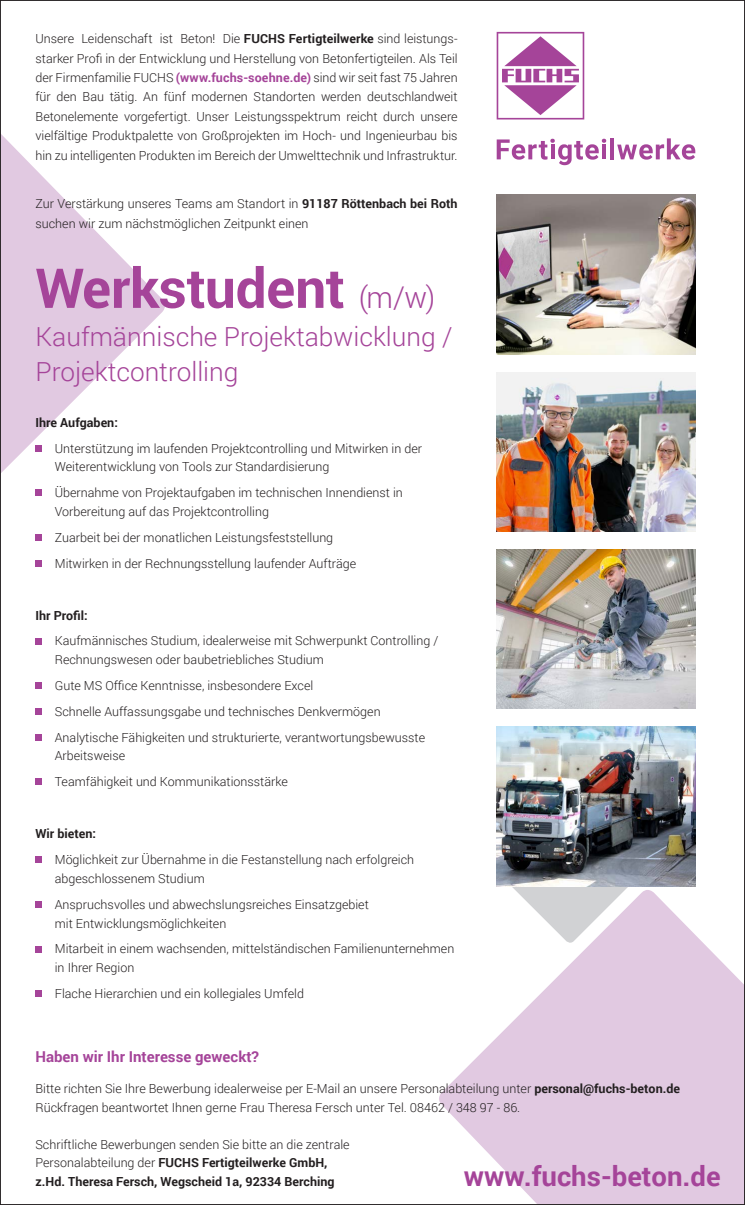
<style>
.page{position:relative;width:745px;height:1205px;background:#fff}
.page>*{position:absolute;margin:0;border:0;box-sizing:border-box;transform-origin:0 0}
.Stellentitel{font:700 55px "Roboto";letter-spacing:-.005em;color:#a54499}
.t1{font:700 27.5px "Roboto";color:#a54499}
.Bereich___Fachgebiet{font:300 26.25px/35px "Roboto";color:#a54499}
.Zwischenhead_LILA{font:700 15px "Roboto";color:#a54499}
.Aufzählung_Stelle{font:300 12.5px/18.8px "Roboto";color:#231f20}
.Zwischenhead{font:700 12.5px "Roboto";color:#231f20}
.s1{font-weight:700}
.s2{font-weight:700;color:#a54499}
.s3{font-weight:300;font-size:30px}
</style>
<div class="page">
<svg style="left:502px;top:886px;width:134px;height:4px"></svg>
<svg style="left:439px;top:890px;width:303px;height:313px;fill:#e1c9e1"></svg>
<svg style="left:2px;top:135px;width:163px;height:337px;fill:#e1c9e1"></svg>
<div style="left:35px;top:445px;width:7px;height:6px;background:#a54499"></div>
<div style="left:35px;top:489px;width:7px;height:7px;background:#a54499"></div>
<div style="left:35px;top:534px;width:7px;height:6px;background:#a54499"></div>
<div style="left:35px;top:560px;width:7px;height:6px;background:#a54499"></div>
<div style="left:35px;top:638px;width:7px;height:6px;background:#a54499"></div>
<div style="left:35px;top:682px;width:7px;height:7px;background:#a54499"></div>
<div style="left:35px;top:708px;width:7px;height:7px;background:#a54499"></div>
<div style="left:35px;top:734px;width:7px;height:6px;background:#a54499"></div>
<div style="left:35px;top:779px;width:7px;height:6px;background:#a54499"></div>
<div style="left:35px;top:857px;width:7px;height:6px;background:#a54499"></div>
<div style="left:35px;top:901px;width:7px;height:7px;background:#a54499"></div>
<div style="left:35px;top:946px;width:7px;height:6px;background:#a54499"></div>
<div style="left:35px;top:990px;width:7px;height:7px;background:#a54499"></div>
<img style="left:496px;top:195px;width:198px;height:159px">
<img style="left:496px;top:372px;width:198px;height:159px">
<img style="left:496px;top:726px;width:198px;height:160px">
<img style="left:496px;top:549px;width:198px;height:160px">
<svg style="left:496px;top:139px;width:110px;height:26px"></svg>
<hr style="left:610px;top:138px;width:4px;height:21px;background:#a54499">
<svg style="left:617px;top:138px;width:77px;height:22px"></svg>
<svg style="left:496px;top:32px;width:88px;height:87px"></svg>
<p class="Aufzählung_Stelle" style="left:35px;top:29px;width:423px;line-height:19.4px;text-align:justify">Unsere Leidenschaft ist Beton! Die <span class="s1">FUCHS Fertigteilwerke</span> sind leistungs&shy;starker Profi in der Entwicklung und Herstellung von Betonfertigteilen. Als Teil der Firmenfamilie FUCHS <span class="s2">(www.fuchs-soehne.de)</span> sind wir seit fast 75 Jahren für den Bau tätig. An fünf modernen Standorten werden deutschlandweit Betonelemente vorgefertigt. Unser Leistungsspektrum reicht durch unsere vielfältige Produktpalette von Großprojekten im Hoch- und Ingenieurbau bis hin zu intelligenten Produkten im Bereich der Umwelttechnik und Infrastruktur.</p>
<p class="Aufzählung_Stelle" style="left:35px;top:193px;width:423px;line-height:20.5px">Zur Verstärkung unseres Teams am Standort in <span class="s1">91187 Röttenbach bei Roth </span>suchen wir zum nächstmöglichen Zeitpunkt einen</p>
<p class="Stellentitel" style="left:35px;top:249px;width:401px">Werkstudent <span class="s3">(m/w)</span></p>
<p class="Bereich___Fachgebiet" style="left:35px;top:318px;width:418px">Kaufmännische Projektabwicklung /<br>Projektcontrolling</p>
<p class="Zwischenhead" style="left:35px;top:413px;width:84px">Ihre Aufgaben:</p>
<p class="Aufzählung_Stelle" style="left:55px;top:438px;width:368px">Unterstützung im laufenden Projektcontrolling und Mitwirken in der<br>Weiterentwicklung von Tools zur Standardisierung</p>
<p class="Aufzählung_Stelle" style="left:55px;top:483px;width:349px">Übernahme von Projektaufgaben im technischen Innendienst in<br>Vorbereitung auf das Projektcontrolling</p>
<p class="Aufzählung_Stelle" style="left:55px;top:527px;width:280px">Zuarbeit bei der monatlichen Leistungsfeststellung</p>
<p class="Aufzählung_Stelle" style="left:55px;top:553px;width:303px">Mitwirken in der Rechnungsstellung laufender Aufträge</p>
<p class="Zwischenhead" style="left:35px;top:606px;width:54px">Ihr Profil:</p>
<p class="Aufzählung_Stelle" style="left:55px;top:631px;width:385px">Kaufmännisches Studium, idealerweise mit Schwerpunkt Controlling /<br>Rechnungswesen oder baubetriebliches Studium</p>
<p class="Aufzählung_Stelle" style="left:55px;top:676px;width:260px">Gute MS Office Kenntnisse, insbesondere Excel</p>
<p class="Aufzählung_Stelle" style="left:55px;top:702px;width:327px">Schnelle Auffassungsgabe und technisches Denkvermögen</p>
<p class="Aufzählung_Stelle" style="left:55px;top:727px;width:371px">Analytische Fähigkeiten und strukturierte, verantwortungsbewusste<br>Arbeitsweise</p>
<p class="Aufzählung_Stelle" style="left:55px;top:772px;width:234px">Teamfähigkeit und Kommunikationsstärke</p>
<p class="Zwischenhead" style="left:35px;top:825px;width:62px">Wir bieten:</p>
<p class="Aufzählung_Stelle" style="left:55px;top:850px;width:360px">Möglichkeit zur Übernahme in die Festanstellung nach erfolgreich abgeschlossenem Studium</p>
<p class="Aufzählung_Stelle" style="left:55px;top:894px;width:315px">Anspruchsvolles und abwechslungsreiches Einsatzgebiet mit Entwicklungsmöglichkeiten</p>
<p class="Aufzählung_Stelle" style="left:55px;top:939px;width:401px">Mitarbeit in einem wachsenden, mittelständischen Familienunternehmen in Ihrer Region</p>
<p class="Aufzählung_Stelle" style="left:55px;top:984px;width:250px">Flache Hierarchien und ein kollegiales Umfeld</p>
<p class="Zwischenhead_LILA" style="left:35px;top:1046px;width:225px">Haben wir Ihr Interesse geweckt?</p>
<p class="Aufzählung_Stelle" style="left:35px;top:1079px;width:645px">Bitte richten Sie Ihre Bewerbung idealerweise per E-Mail an unsere Personalabteilung unter <span class="s1">personal@fuchs-beton.de<br></span>Rückfragen beantwortet Ihnen gerne Frau Theresa Fersch unter Tel. 08462 / 348 97 - 86.</p>
<p class="Aufzählung_Stelle" style="left:35px;top:1134px;width:315px">Schriftliche Bewerbungen senden Sie bitte an die zentrale<br>Personalabteilung der <span class="s1">FUCHS Fertigteilwerke GmbH, z.Hd. Theresa Fersch, Wegscheid 1a, 92334 Berching</span></p>
<p class="t1" style="left:463px;top:1156px;width:258px">www.fuchs-beton.de</p>
</div>
